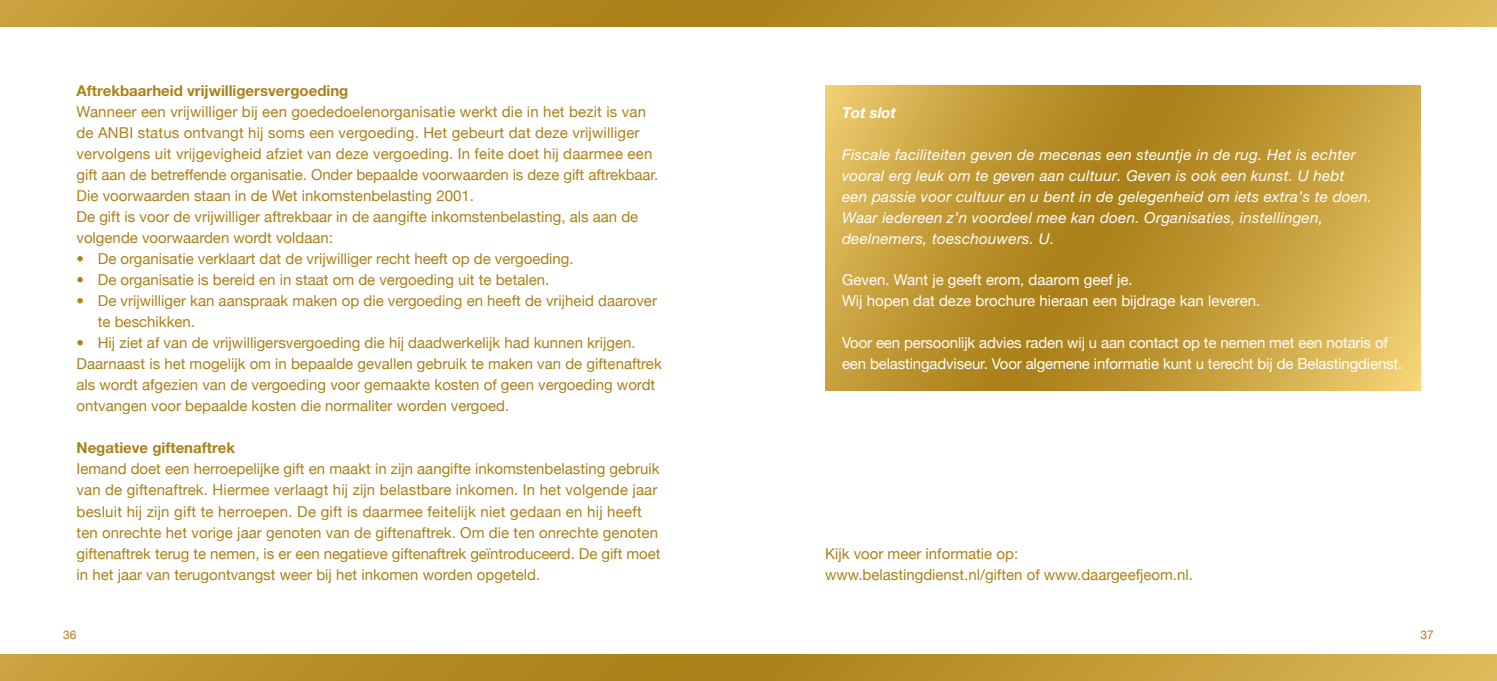
<style>
.page{position:relative;width:1497px;height:681px;background:#fff}
.page>*{position:absolute;margin:0;border:0;box-sizing:border-box;transform-origin:0 0}
.t1{font:15px/21px "Helvetica Neue";color:#ab8119}
.t2{font:italic 15px/21px "Helvetica Neue";letter-spacing:.015em;color:#fff}
.t3{font:15px/21px "Helvetica Neue";letter-spacing:-.01em;color:#fff}
.t4{font:700 15px "Helvetica Neue";color:#ab8119}
.t5{font:italic 700 15px "Helvetica Neue";letter-spacing:-.005em;color:#fff}
.t6{font:12px "Helvetica Neue";color:#ab8119}
</style>
<div class="page">
<svg style="left:0;top:0;width:1497px;height:26px;background:#be9530"></svg>
<svg style="left:0;top:654px;width:1497px;height:26px;background:#bd9530"></svg>
<svg style="left:825px;top:85px;width:595px;height:305px;background:#c29b37"></svg>
<p class="t4" style="left:77px;top:81px;width:273px">Aftrekbaarheid vrijwilligersvergoeding</p>
<p class="t1" style="left:77px;top:100px;width:583px">Wanneer een vrijwilliger bij een goededoelenorganisatie werkt die in het bezit is van de ANBI status ontvangt hij soms een vergoeding. Het gebeurt dat deze vrijwilliger vervolgens uit vrijgevigheid afziet van deze vergoeding. I n feite doet hij daarmee een gift aan de betreffende organisatie. Onder bepaalde voorwaarden is deze gift aftrekbaar.<br>Die voorwaarden staan in de Wet inkomstenbelasting 2001.<br>De gift is voor de vrijwilliger aftrekbaar in de aangifte inkomstenbelasting, als aan de volgende voorwaarden wordt voldaan:</p>
<p class="t1" style="left:77px;top:247px;width:499px">• De organisatie verklaart dat de vrijwilliger recht heeft op de vergoeding.</p>
<p class="t1" style="left:77px;top:268px;width:474px">• De organisatie is bereid en in staat om de vergoeding uit te betalen.</p>
<p class="t1" style="left:98px;top:289px;width:561px;text-indent:-21px">• De vrijwilliger kan aanspraak maken op die vergoeding en heeft de vrijheid daarover te beschikken.</p>
<p class="t1" style="left:77px;top:331px;width:587px">• Hij ziet af van de vrijwilligersvergoeding die hij daadwerkelijk had kunnen krijgen.<br>Daarnaast is het mogelijk om in bepaalde gevallen gebruik te maken van de giftenaftrek als wordt afgezien van de vergoeding voor gemaakte kosten of geen vergoeding wordt ontvangen voor bepaalde kosten die normaliter worden vergoed.</p>
<p class="t4" style="left:77px;top:438px;width:160px">Negatieve giftenaftrek</p>
<p class="t1" style="left:77px;top:457px;width:585px">I emand doet een herroepelijke gift en maakt in zijn aangifte inkomstenbelasting gebruik van de giftenaftrek. Hiermee verlaagt hij zijn belastbare inkomen. I n het volgende jaar besluit hij zijn gift te herroepen. De gift is daarmee feitelijk niet gedaan en hij heeft ten onrechte het vorige jaar genoten van de giftenaftrek. Om die ten onrechte genoten giftenaftrek terug te nemen, is er een negatieve giftenaftrek geïntroduceerd. De gift moet in het jaar van terugontvangst weer bij het inkomen worden opgeteld.</p>
<p class="t5" style="left:842px;top:103px;width:56px">Tot slot</p>
<p class="t2" style="left:842px;top:144px;width:532px">Fiscale faciliteiten geven de mecenas een steuntje in de rug. Het is echter vooral erg leuk om te geven aan cultuur. Geven is ook een kunst. U hebt een passie voor cultuur en u bent in de gelegenheid om iets extra’s te doen.<br>Waar iedereen z’n voordeel mee kan doen. Organisaties, instellingen, deelnemers, toeschouwers. U.</p>
<p class="t3" style="left:842px;top:268px;width:420px">Geven. Want je geeft erom, daarom geef je.<br>Wij hopen dat deze brochure hieraan een bijdrage kan leveren.</p>
<p class="t3" style="left:842px;top:331px;width:562px">Voor een persoonlijk advies raden wij u aan contact op te nemen met een notaris of een belastingadviseur. Voor algemene informatie kunt u terecht bij de Belastingdienst.</p>
<p class="t1" style="left:825px;top:541px;width:369px">Kijk voor meer informatie op: www.belastingdienst.nl/giften of www.daargeefjeom.nl.</p>
<p class="t6" style="left:63px;top:624px;width:15px">36</p>
<p class="t6" style="left:1420px;top:624px;width:15px">37</p>
</div>
